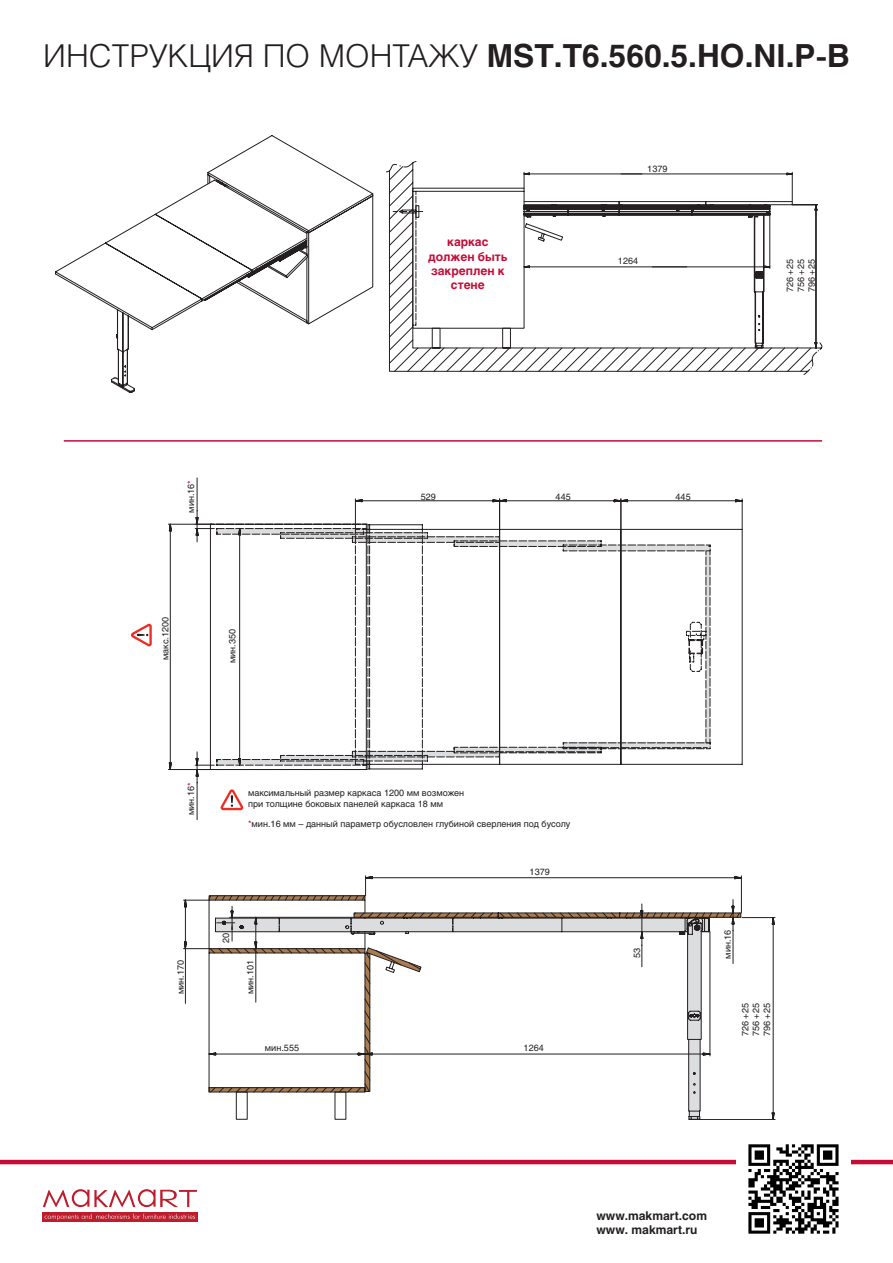
<style>
.page{position:relative;width:893px;height:1263px;background:#fff}
.page>*{position:absolute;margin:0;border:0;box-sizing:border-box;transform-origin:0 0}
.артикулы{font:700 31.5px "Helios";color:#231f20}
.схемы{font:700 12px/14.4px "Helios";color:#c40c37;text-align:center}
.t1{font:700 12px/14.4px "Helios";color:#231f20}
.схемы-2{font:9px/10.8px "Helios";color:#231f20}
.s1{font-weight:300}
.s2{color:#c40c37}
</style>
<div class="page">
<div style="left:42px;top:1212px;width:156px;height:10px;background:#be1d2c"></div>
<svg style="left:45px;top:1214px;width:150px;height:6px"></svg>
<svg style="left:43px;top:1189px;width:154px;height:18px"></svg>
<hr style="left:0;top:1160px;width:893px;height:4px;background:#c40c37">
<img style="left:737px;top:1144px;width:113px;height:90px">
<svg style="left:386px;top:161px;width:436px;height:214px"></svg>
<svg style="left:521px;top:172px;width:297px;height:179px"></svg>
<hr style="left:64px;top:440px;width:758px;height:2px;background:#c40c37">
<svg style="left:131px;top:624px;width:21px;height:22px"></svg>
<svg style="left:168px;top:478px;width:606px;height:642px"></svg>
<svg style="left:207px;top:135px;width:166px;height:189px"></svg>
<svg style="left:55px;top:179px;width:253px;height:214px"></svg>
<p class="артикулы" style="left:43px;top:38px;width:808px"><span class="s1">ИНСТРУКЦИЯ ПО МОНТАЖУ</span> MST.T6.560.5.HO.NI.P-B</p>
<p class="схемы" style="left:428px;top:235px;width:81px">каркас должен быть</p>
<p class="схемы" style="left:431px;top:263px;width:75px">закреплен к стене</p>
<p class="схемы-2" style="left:647px;top:163px;width:22px">1379</p>
<p class="схемы-2" style="left:618px;top:255px;width:22px">1264</p>
<p class="схемы-2" style="left:785px;top:292px;width:35px;rotate:-90deg">726 +25</p>
<p class="схемы-2" style="left:795px;top:292px;width:35px;rotate:-90deg">756 +25</p>
<p class="схемы-2" style="left:806px;top:292px;width:35px;rotate:-90deg">796 +25</p>
<p class="схемы-2" style="left:186px;top:513px;width:34px;rotate:-90deg">мин.16<span class="s2">*</span></p>
<p class="схемы-2" style="left:160px;top:660px;width:45px;rotate:-90deg">макс.1200</p>
<p class="схемы-2" style="left:227px;top:663px;width:36px;rotate:-90deg">мин.350</p>
<p class="схемы-2" style="left:421px;top:491px;width:17px">529</p>
<p class="схемы-2" style="left:556px;top:491px;width:17px">445</p>
<p class="схемы-2" style="left:675px;top:491px;width:17px">445</p>
<p class="схемы-2" style="left:186px;top:815px;width:34px;rotate:-90deg">мин.16<span class="s2">*</span></p>
<p class="схемы-2" style="left:175px;top:994px;width:36px;rotate:-90deg">мин.170</p>
<p class="схемы-2" style="left:248px;top:787px;width:217px">максимальный размер каркаса 1200 мм возможен при толщине боковых панелей каркаса 18 мм</p>
<p class="схемы-2" style="left:248px;top:819px;width:324px"><span class="s2">*</span>мин.16 мм – данный параметр обусловлен глубиной сверления под бусолу</p>
<p class="схемы-2" style="left:530px;top:866px;width:22px">1379</p>
<p class="схемы-2" style="left:221px;top:943px;width:12px;rotate:-90deg">20</p>
<p class="схемы-2" style="left:245px;top:994px;width:36px;rotate:-90deg">мин.101</p>
<p class="схемы-2" style="left:265px;top:1043px;width:36px">мин.555</p>
<p class="схемы-2" style="left:524px;top:1043px;width:22px">1264</p>
<p class="схемы-2" style="left:631px;top:958px;width:12px;rotate:-90deg">53</p>
<p class="схемы-2" style="left:722px;top:959px;width:31px;rotate:-90deg">мин.16</p>
<p class="схемы-2" style="left:740px;top:1036px;width:35px;rotate:-90deg">726 +25</p>
<p class="схемы-2" style="left:750px;top:1036px;width:35px;rotate:-90deg">756 +25</p>
<p class="схемы-2" style="left:761px;top:1036px;width:35px;rotate:-90deg">796 +25</p>
<h2 class="t1" style="left:596px;top:1208px;width:112px">www.makmart.com www. makmart.ru</h2>
</div>
